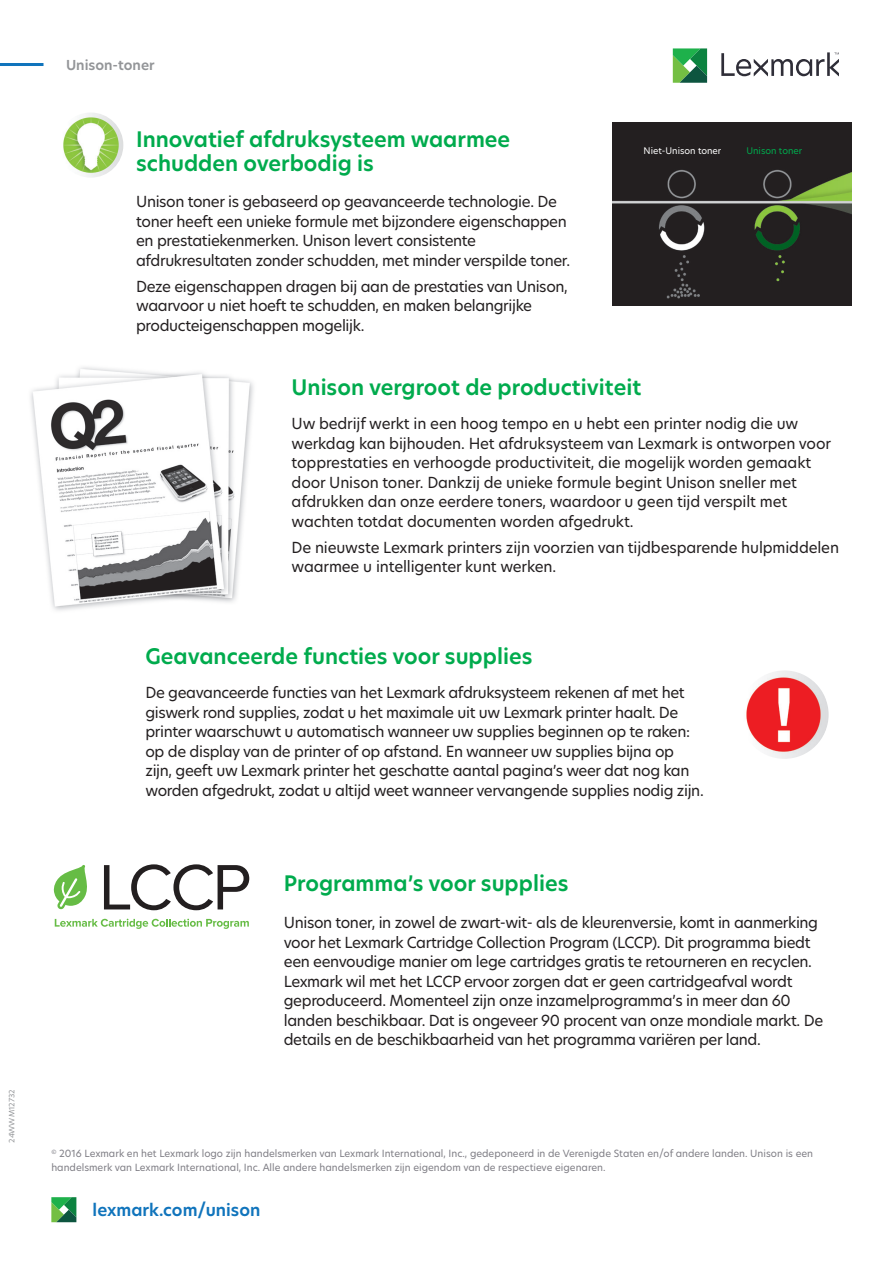
<style>
.page{position:relative;width:893px;height:1263px;background:#fff}
.page>*{position:absolute;margin:0;border:0;box-sizing:border-box;transform-origin:0 0}
.t1{font:600 21px/24px "TP Hero";color:#00ab4d}
.t2{font:600 16.5px "TP Hero";color:#1074bc}
.t3{font:15px/19.5px "TP Hero";letter-spacing:-.025em;color:#231f20}
.t4{font:600 13.5px "TP Hero";color:#939598}
.t5{font:9.75px/13.5px "TP Hero";color:#7f7e85}
.t6{font:9px "TP Hero";color:#fff}
.t7{font:9px "TP Hero";color:#00ab4d}
.t8{font:7.2px "TP Hero";color:#939598}
</style>
<div class="page">
<hr style="left:0;top:63px;width:44px;height:3px;background:#1074bc">
<svg style="left:721px;top:52px;width:118px;height:24px"></svg>
<svg style="left:673px;top:48px;width:34px;height:35px"></svg>
<svg style="left:51px;top:1197px;width:25px;height:25px"></svg>
<img style="left:740px;top:670px;width:89px;height:89px;border-radius:44px">
<svg style="left:104px;top:864px;width:145px;height:46px"></svg>
<svg style="left:55px;top:919px;width:194px;height:10px"></svg>
<svg style="left:53px;top:865px;width:34px;height:45px"></svg>
<img style="left:58px;top:112px;width:65px;height:66px;border-radius:33px">
<img style="left:612px;top:122px;width:239px;height:183px">
<img style="left:30px;top:367px;width:224px;height:244px">
<p class="t8" style="left:7px;top:1143px;width:55px;rotate:-90deg">24WWM12732</p>
<p class="t4" style="left:66px;top:55px;width:90px">Unison-toner</p>
<h1 class="t1" style="left:136px;top:127px;width:376px">Innovatief afdruksysteem waarmee schudden overbodig is</h1>
<p class="t3" style="left:136px;top:192px;width:436px">Unison toner is gebaseerd op geavanceerde technologie. De toner heeft een unieke formule met bijzondere eigenschappen en prestatiekenmerken. Unison levert consistente afdrukresultaten zonder schudden, met minder verspilde toner.</p>
<p class="t3" style="left:136px;top:276px;width:433px">Deze eigenschappen dragen bij aan de prestaties van Unison, waarvoor u niet hoeft te schudden, en maken belangrijke producteigenschappen mogelijk.</p>
<p class="t6" style="left:644px;top:145px;width:79px">Niet-Unison toner</p>
<p class="t7" style="left:746px;top:145px;width:57px">Unison toner</p>
<h1 class="t1" style="left:292px;top:375px;width:351px">Unison vergroot de productiviteit</h1>
<p class="t3" style="left:292px;top:414px;width:541px">Uw bedrijf werkt in een hoog tempo en u hebt een printer nodig die uw werkdag kan bijhouden. Het afdruksysteem van Lexmark is ontworpen voor topprestaties en verhoogde productiviteit, die mogelijk worden gemaakt door Unison toner. Dankzij de unieke formule begint Unison sneller met afdrukken dan onze eerdere toners, waardoor u geen tijd verspilt met wachten totdat documenten worden afgedrukt.</p>
<p class="t3" style="left:292px;top:537px;width:549px">De nieuwste Lexmark printers zijn voorzien van tijdbesparende hulpmiddelen waarmee u intelligenter kunt werken.</p>
<h1 class="t1" style="left:145px;top:645px;width:388px">Geavanceerde functies voor supplies</h1>
<p class="t3" style="left:145px;top:683px;width:560px">De geavanceerde functies van het Lexmark afdruksysteem rekenen af met het giswerk rond supplies, zodat u het maximale uit uw Lexmark printer haalt. De printer waarschuwt u automatisch wanneer uw supplies beginnen op te raken: op de display van de printer of op afstand. En wanneer uw supplies bijna op zijn, geeft uw Lexmark printer het geschatte aantal pagina’s weer dat nog kan worden afgedrukt, zodat u altijd weet wanneer vervangende supplies nodig zijn.</p>
<h1 class="t1" style="left:284px;top:871px;width:286px">Programma’s voor supplies</h1>
<p class="t3" style="left:284px;top:913px;width:541px">Unison toner, in zowel de zwart-wit- als de kleurenversie, komt in aanmerking voor het Lexmark Cartridge Collection Program (LCCP). Dit programma biedt een eenvoudige manier om lege cartridges gratis te retourneren en recyclen.<br>Lexmark wil met het LCCP ervoor zorgen dat er geen cartridgeafval wordt geproduceerd. Momenteel zijn onze inzamelprogramma’s in meer dan 60 landen beschikbaar. Dat is ongeveer 90 procent van onze mondiale markt. De details en de beschikbaarheid van het programma variëren per land.</p>
<p class="t5" style="left:51px;top:1146px;width:763px"><sup>©</sup> 2016 Lexmark en het Lexmark logo zijn handelsmerken van Lexmark International, Inc., gedeponeerd in de Verenigde Staten en/of andere landen. Unison is een handelsmerk van Lexmark International, Inc. Alle andere handelsmerken zijn eigendom van de respectieve eigenaren.</p>
<p class="t2" style="left:93px;top:1198px;width:169px">lexmark.com/unison</p>
</div>
